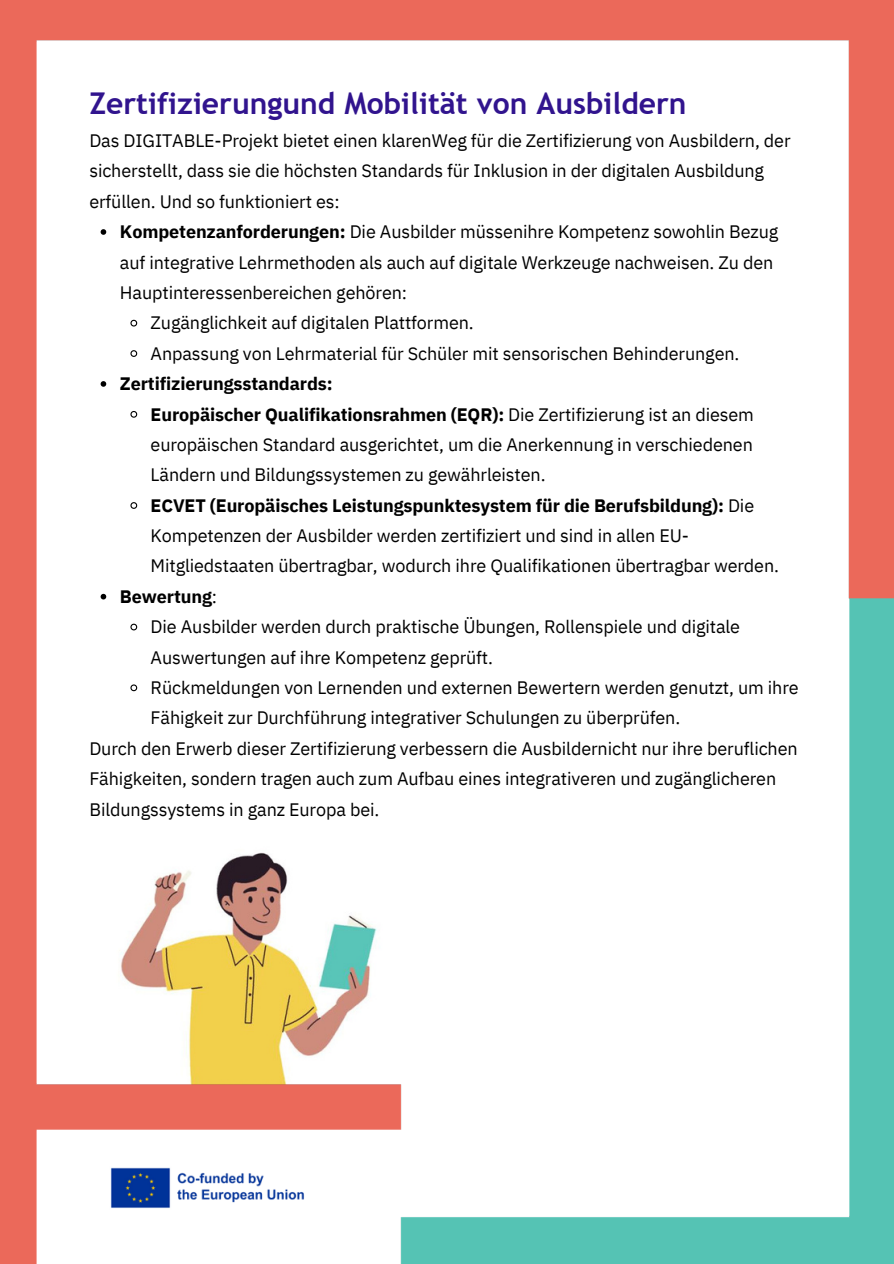
<style>
.page{position:relative;width:894px;height:1264px;background:#fff}
.page>*{position:absolute;margin:0;border:0;box-sizing:border-box;transform-origin:0 0}
.t1{font:700 30px "Trebuchet MS";color:#31148e}
.t2{font:18px/30.3px "IBM Plex Sans";letter-spacing:-.005em;color:#000}
.t3{font:700 18px "IBM Plex Sans";letter-spacing:-.005em;color:#000}
.s1{font-weight:700}
.s2{font-weight:400}
</style>
<div class="page">
<img style="left:0;top:0;width:893px;height:1263px">
<svg style="left:101px;top:229px;width:5px;height:6px"></svg>
<svg style="left:130px;top:319px;width:8px;height:8px"></svg>
<svg style="left:130px;top:349px;width:8px;height:9px"></svg>
<svg style="left:101px;top:381px;width:5px;height:6px"></svg>
<svg style="left:130px;top:410px;width:8px;height:8px"></svg>
<svg style="left:130px;top:501px;width:8px;height:8px"></svg>
<svg style="left:101px;top:594px;width:5px;height:5px"></svg>
<svg style="left:130px;top:623px;width:8px;height:8px"></svg>
<svg style="left:130px;top:683px;width:8px;height:9px"></svg>
<p class="t1" style="left:89px;top:85px;width:598px">Zertifizierungund Mobilität von Ausbildern</p>
<p class="t2" style="left:89px;top:125px;width:702px">Das DIGITABLE-Projekt bietet einen klarenWeg für die Zertifizierung von Ausbildern, der sicherstellt, dass sie die höchsten Standards für Inklusion in der digitalen Ausbildung erfüllen. Und so funktioniert es:</p>
<p class="t2" style="left:120px;top:216px;width:659px"><span class="s1">Kompetenzanforderungen:</span> Die Ausbilder müssenihre Kompetenz sowohlin Bezug auf integrative Lehrmethoden als auch auf digitale Werkzeuge nachweisen. Zu den<br>Hauptinteressenbereichen gehören:</p>
<p class="t2" style="left:150px;top:307px;width:324px">Zugänglichkeit auf digitalen Plattformen.</p>
<p class="t2" style="left:150px;top:338px;width:590px">Anpassung von Lehrmaterial für Schüler mit sensorischen Behinderungen.</p>
<p class="t3" style="left:120px;top:371px;width:214px">Zertifizierungsstandards:</p>
<p class="t2" style="left:150px;top:398px;width:604px;text-align:justify"><span class="s1">Europäischer Qualifikationsrahmen (EQR):</span> Die Zertifizierung ist an diesem europäischen Standard ausgerichtet, um die Anerkennung in verschiedenen Ländern und Bildungssystemen zu gewährleisten.</p>
<p class="t2" style="left:150px;top:490px;width:629px"><span class="s1">ECVET (Europäisches Leistungspunktesystem für die Berufsbildung):</span> Die<br>Kompetenzen der Ausbilder werden zertifiziert und sind in allen EU-<br>Mitgliedstaaten übertragbar, wodurch ihre Qualifikationen übertragbar werden.</p>
<p class="t3" style="left:120px;top:584px;width:99px">Bewertung<span class="s2">:</span></p>
<p class="t2" style="left:150px;top:611px;width:591px">Die Ausbilder werden durch praktische Übungen, Rollenspiele und digitale<br>Auswertungen auf ihre Kompetenz geprüft.</p>
<p class="t2" style="left:150px;top:672px;width:649px">Rückmeldungen von Lernenden und externen Bewertern werden genutzt, um ihre<br>Fähigkeit zur Durchführung integrativer Schulungen zu überprüfen.</p>
<p class="t2" style="left:89px;top:733px;width:709px">Durch den Erwerb dieser Zertifizierung verbessern die Ausbildernicht nur ihre beruflichen<br>Fähigkeiten, sondern tragen auch zum Aufbau eines integrativeren und zugänglicheren<br>Bildungssystems in ganz Europa bei.</p>
</div>
